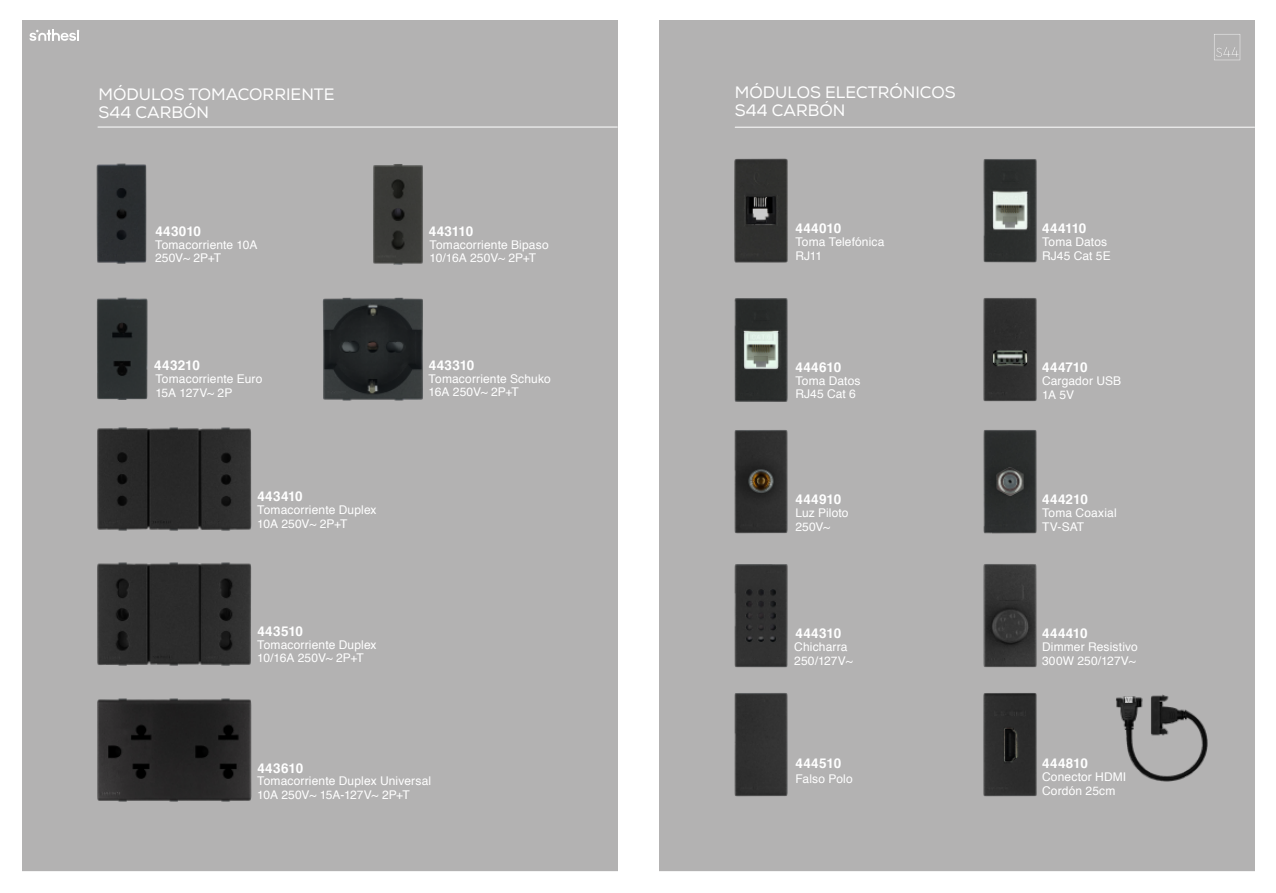
<style>
.page{position:relative;width:1276px;height:893px;background:#fff}
.page>*{position:absolute;margin:0;border:0;box-sizing:border-box;transform-origin:0 0}
.t1{font:16.5px/18px "Nexa";color:#fff}
.t2{font:700 13.5px "Helvetica";letter-spacing:.025em;color:#fff}
.t3{font:12px/13.5px "Helvetica";letter-spacing:.01em;color:#fff}
</style>
<div class="page">
<div style="left:23px;top:21px;width:594px;height:850px;background:#b3b2b2"></div>
<div style="left:659px;top:21px;width:595px;height:850px;background:#b3b2b2"></div>
<hr style="left:98px;top:127px;width:519px;height:1px;background:#fff">
<hr style="left:735px;top:127px;width:519px;height:1px;background:#fff">
<img style="left:96px;top:163px;width:51px;height:101px">
<img style="left:97px;top:297px;width:51px;height:103px">
<img style="left:373px;top:164px;width:50px;height:101px">
<img style="left:322px;top:297px;width:101px;height:104px">
<img style="left:97px;top:427px;width:155px;height:104px">
<img style="left:97px;top:562px;width:155px;height:104px">
<img style="left:97px;top:698px;width:155px;height:104px">
<img style="left:734px;top:158px;width:54px;height:105px">
<img style="left:734px;top:298px;width:54px;height:104px">
<img style="left:734px;top:430px;width:54px;height:104px">
<img style="left:734px;top:564px;width:54px;height:104px">
<img style="left:734px;top:693px;width:54px;height:104px">
<img style="left:983px;top:159px;width:54px;height:104px">
<img style="left:983px;top:298px;width:54px;height:104px">
<img style="left:983px;top:430px;width:54px;height:104px">
<img style="left:983px;top:564px;width:54px;height:103px">
<img style="left:983px;top:693px;width:54px;height:104px">
<img style="left:1116px;top:694px;width:92px;height:88px">
<svg style="left:29px;top:30px;width:50px;height:11px"></svg>
<svg style="left:1214px;top:34px;width:26px;height:26px"></svg>
<h1 class="t1" style="left:99px;top:86px;width:237px">MÓDULOS TOMACORRIENTE<br>S44 CARBÓN</h1>
<h1 class="t1" style="left:735px;top:84px;width:222px">MÓDULOS ELECTRÓNICOS<br>S44 CARBÓN</h1>
<p class="t2" style="left:155px;top:220px;width:47px">443010</p>
<p class="t2" style="left:429px;top:220px;width:46px">443110</p>
<p class="t3" style="left:155px;top:238px;width:104px">Tomacorriente 10A<br>250V~ 2P+T</p>
<p class="t3" style="left:429px;top:238px;width:121px">Tomacorriente Bipaso<br>10/16A 250V~ 2P+T</p>
<p class="t2" style="left:795px;top:218px;width:47px">444010</p>
<p class="t3" style="left:795px;top:236px;width:91px">Toma Telefónica<br>RJ11</p>
<p class="t2" style="left:1042px;top:218px;width:46px">444110</p>
<p class="t3" style="left:1042px;top:236px;width:70px">Toma Datos<br>RJ45 Cat 5E</p>
<p class="t2" style="left:154px;top:354px;width:47px">443210</p>
<p class="t2" style="left:429px;top:354px;width:47px">443310</p>
<p class="t3" style="left:155px;top:373px;width:108px">Tomacorriente Euro<br>15A 127V~ 2P</p>
<p class="t3" style="left:429px;top:372px;width:124px">Tomacorriente Schuko<br>16A 250V~ 2P+T</p>
<p class="t2" style="left:795px;top:356px;width:47px">444610</p>
<p class="t3" style="left:795px;top:374px;width:67px">Toma Datos<br>RJ45 Cat 6</p>
<p class="t2" style="left:1042px;top:356px;width:47px">444710</p>
<p class="t3" style="left:1042px;top:375px;width:81px">Cargador USB<br>1A 5V</p>
<p class="t2" style="left:257px;top:486px;width:47px">443410</p>
<p class="t3" style="left:257px;top:504px;width:121px">Tomacorriente Duplex<br>10A 250V~ 2P+T</p>
<p class="t2" style="left:795px;top:489px;width:47px">444910</p>
<p class="t3" style="left:795px;top:507px;width:55px">Luz Piloto<br>250V~</p>
<p class="t2" style="left:1042px;top:489px;width:47px">444210</p>
<p class="t3" style="left:1042px;top:507px;width:76px">Toma Coaxial<br>TV-SAT</p>
<p class="t2" style="left:257px;top:620px;width:47px">443510</p>
<p class="t3" style="left:257px;top:638px;width:121px">Tomacorriente Duplex<br>10/16A 250V~ 2P+T</p>
<p class="t2" style="left:795px;top:623px;width:47px">444310</p>
<p class="t3" style="left:794px;top:640px;width:60px">Chicharra<br>250/127V~</p>
<p class="t2" style="left:1042px;top:623px;width:47px">444410</p>
<p class="t3" style="left:1042px;top:640px;width:97px">Dimmer Resistivo<br>300W 250/127V~</p>
<p class="t2" style="left:257px;top:757px;width:47px">443610</p>
<p class="t3" style="left:257px;top:775px;width:175px">Tomacorriente Duplex Universal<br>10A 250V~ 15A-127V~ 2P+T</p>
<p class="t2" style="left:795px;top:753px;width:47px">444510</p>
<p class="t3" style="left:795px;top:772px;width:59px">Falso Polo</p>
<p class="t2" style="left:1042px;top:753px;width:47px">444810</p>
<p class="t3" style="left:1042px;top:770px;width:86px">Conector HDMI<br>Cordón 25cm</p>
</div>
